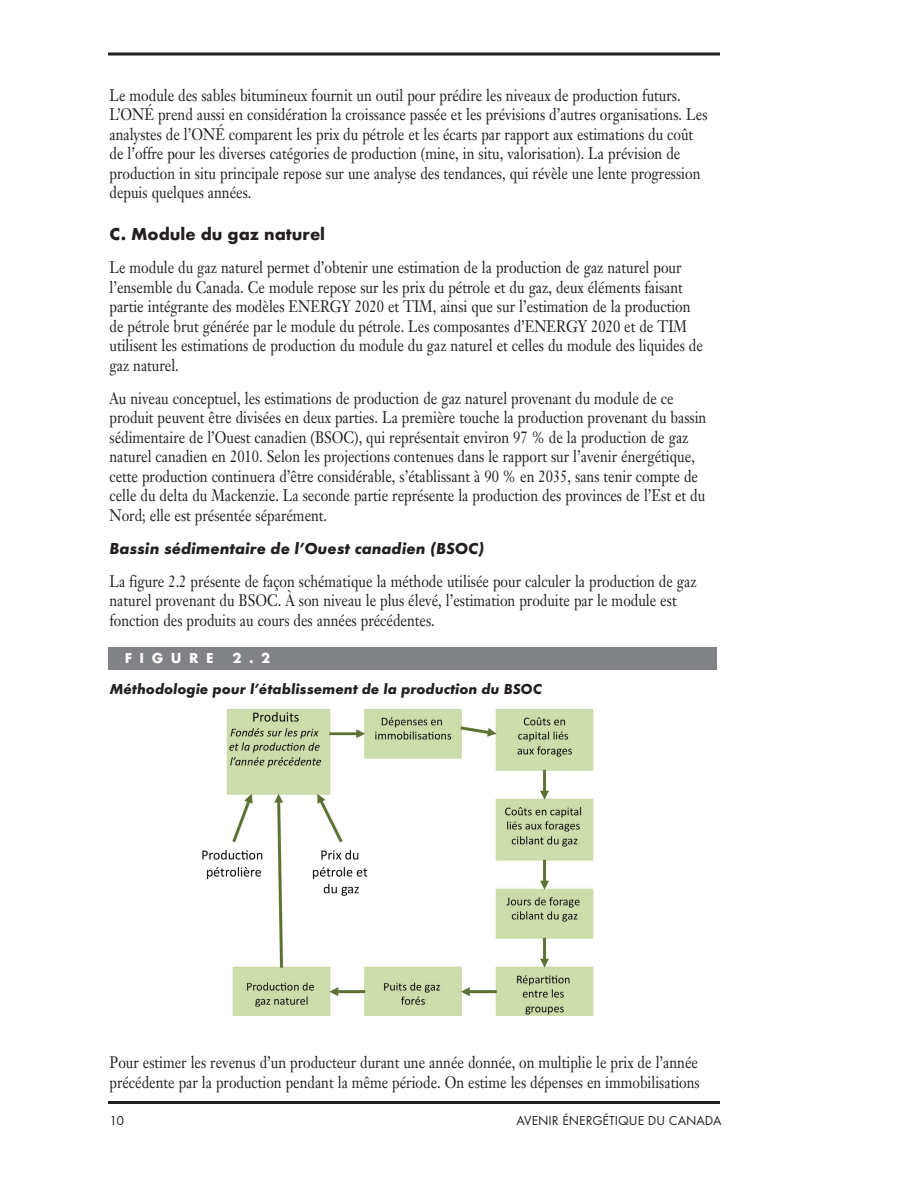
<style>
.page{position:relative;width:918px;height:1188px;background:#fff}
.page>*{position:absolute;margin:0;border:0;box-sizing:border-box;transform-origin:0 0}
.SubHeads1{font:700 18px "Futura TOT";color:#231f20}
.Body{font:16.5px/19.5px "Janson Text";color:#231f20;scale:.85 1}
.SubHeadItalic_2{font:italic 700 16.5px "Futura TOT";color:#231f20}
.FigureSubHeads{font:italic 700 15px "Futura TOT";color:#231f20}
.FeaHeads{font:700 15px "Futura TOT";letter-spacing:.5em;color:#fff}
.t1{font:13.5px "Futura TOT Boo";color:#231f20}
</style>
<div class="page">
<svg style="left:108px;top:52px;width:612px;height:4px;background:#595657"></svg>
<hr style="left:108px;top:1101px;width:612px;height:3px;background:#231f20">
<img style="left:202px;top:708px;width:392px;height:308px">
<div style="left:108px;top:647px;width:609px;height:23px;background:#808285"></div>
<p class="Body" style="left:110px;top:85px;width:705px">Le module des sables bitumineux fournit un outil pour prédire les niveaux de production futurs.<br>L’ONÉ prend aussi en considération la croissance passée et les prévisions d’autres organisations. Les analystes de l’ONÉ comparent les prix du pétrole et les écarts par rapport aux estimations du coût de l’offre pour les diverses catégories de production (mine, in situ, valorisation). La prévision de production in situ principale repose sur une analyse des tendances, qui révèle une lente progression depuis quelques années.</p>
<p class="SubHeads1" style="left:110px;top:223px;width:217px">C. Module du gaz naturel</p>
<p class="Body" style="left:110px;top:258px;width:700px">Le module du gaz naturel permet d’obtenir une estimation de la production de gaz naturel pour l’ensemble du Canada. Ce module repose sur les prix du pétrole et du gaz, deux éléments faisant partie intégrante des modèles ENERGY 2020 et TIM, ainsi que sur l’estimation de la production de pétrole brut générée par le module du pétrole. Les composantes d’ENERGY 2020 et de TIM utilisent les estimations de production du module du gaz naturel et celles du module des liquides de gaz naturel.</p>
<p class="Body" style="left:110px;top:388px;width:704px">Au niveau conceptuel, les estimations de production de gaz naturel provenant du module de ce produit peuvent être divisées en deux parties. La première touche la production provenant du bassin sédimentaire de l’Ouest canadien (BSOC), qui représentait environ 97 % de la production de gaz naturel canadien en 2010. Selon les projections contenues dans le rapport sur l’avenir énergétique, cette production continuera d’être considérable, s’établissant à 90 % en 2035, sans tenir compte de celle du delta du Mackenzie. La seconde partie représente la production des provinces de l’Est et du Nord; elle est présentée séparément.</p>
<p class="SubHeadItalic_2" style="left:110px;top:538px;width:376px">Bassin sédimentaire de l’Ouest canadien (BSOC)</p>
<p class="Body" style="left:110px;top:571px;width:692px">La figure 2.2 présente de façon schématique la méthode utilisée pour calculer la production de gaz naturel provenant du BSOC. À son niveau le plus élevé, l’estimation produite par le module est fonction des produits au cours des années précédentes.</p>
<p class="FeaHeads" style="left:125px;top:649px;width:90px">FIGURE</p>
<p class="FeaHeads" style="left:233px;top:649px;width:39px">2.2</p>
<p class="FigureSubHeads" style="left:109px;top:680px;width:434px">Méthodologie pour l’établissement de la production du BSOC</p>
<p class="Body" style="left:110px;top:1053px;width:696px">Pour estimer les revenus d’un producteur durant une année donnée, on multiplie le prix de l’année précédente par la production pendant la même période. On estime les dépenses en immobilisations</p>
<p class="t1" style="left:110px;top:1112px;width:16px">10</p>
<p class="t1" style="left:516px;top:1112px;width:207px">AVENIR ÉNERGÉTIQUE DU CANADA</p>
</div>
